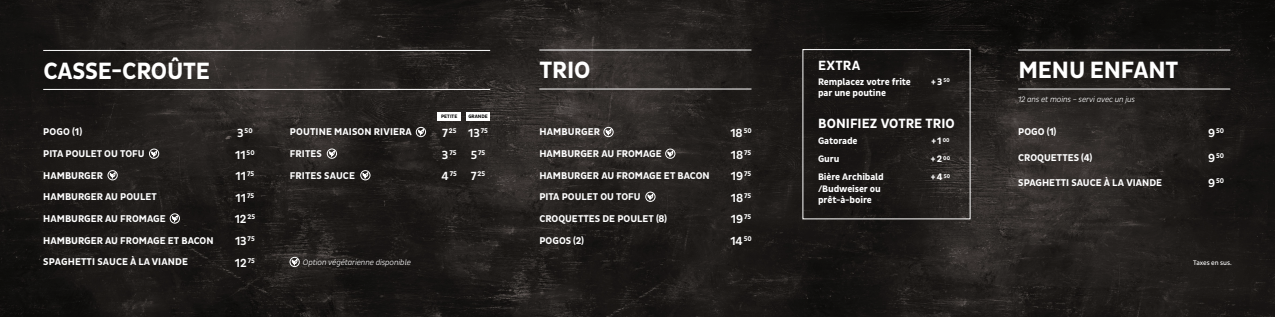
<style>
.page{position:relative;width:1275px;height:317px;background:#fff}
.page>*{position:absolute;margin:0;border:0;box-sizing:border-box;transform-origin:0 0}
.t1{font:700 24px "Pluto Sans Cond";letter-spacing:-.01em;color:#fff}
.t2{font:700 13.6px "Pluto Sans Cond";letter-spacing:.005em;color:#fff}
.t3{font:500 12px "Pluto Sans Cond";color:#fff}
.t4{font:700 10px "Pluto Sans Cond";color:#fff}
.t5{font:700 9.6px/11px "Pluto Sans Cond";letter-spacing:-.015em;color:#fff}
.t6{font:italic 300 8px "Pluto Sans Cond";letter-spacing:-.015em;color:#fff}
.t7{font:700 7px "Pluto Sans Cond";color:#fff}
.t8{font:6.7px "Pluto Sans Cond";color:#fff}
.t9{font:700 5px "Pluto Sans Cond";letter-spacing:.005em;color:#000}
.s1{font-weight:500;font-size:12px}
</style>
<div class="page">
<img style="left:0;top:0;width:1274px;height:317px">
<div style="left:437px;top:112px;width:24px;height:8px;background:#fff"></div>
<div style="left:466px;top:112px;width:24px;height:8px;background:#fff"></div>
<hr style="left:43px;top:50px;width:447px;height:1px;background:#fff">
<hr style="left:539px;top:50px;width:212px;height:1px;background:#fff">
<hr style="left:1018px;top:50px;width:212px;height:1px;background:#fff">
<hr style="left:43px;top:89px;width:447px;height:1px;background:#fff">
<hr style="left:539px;top:88px;width:212px;height:1px;background:#fff">
<hr style="left:1018px;top:88px;width:212px;height:1px;background:#fff">
<svg style="left:603px;top:127px;width:10px;height:10px"></svg>
<svg style="left:416px;top:127px;width:10px;height:10px"></svg>
<svg style="left:289px;top:257px;width:11px;height:10px"></svg>
<svg style="left:327px;top:148px;width:10px;height:11px"></svg>
<svg style="left:360px;top:170px;width:10px;height:10px"></svg>
<svg style="left:149px;top:149px;width:10px;height:10px"></svg>
<svg style="left:108px;top:170px;width:10px;height:10px"></svg>
<svg style="left:170px;top:213px;width:10px;height:10px"></svg>
<svg style="left:665px;top:149px;width:10px;height:10px"></svg>
<svg style="left:645px;top:192px;width:10px;height:10px"></svg>
<h1 class="t1" style="left:43px;top:57px;width:168px">CASSE-CROÛTE</h1>
<h1 class="t1" style="left:539px;top:56px;width:52px">TRIO</h1>
<h1 class="t1" style="left:1018px;top:56px;width:161px">MENU ENFANT</h1>
<h2 class="t2" style="left:818px;top:58px;width:44px">EXTRA</h2>
<p class="t5" style="left:818px;top:77px;width:94px;line-height:10.6px">Remplacez votre frite par une poutine</p>
<p class="t5" style="left:931px;top:76px;width:20px">+3<sup>50</sup></p>
<p class="t6" style="left:1018px;top:94px;width:118px">12 ans et moins – servi avec un jus</p>
<p class="t4" style="left:43px;top:126px;width:41px">POGO (1)</p>
<p class="t7" style="left:237px;top:127px;width:17px"><span class="s1">3</span>50</p>
<p class="t4" style="left:43px;top:148px;width:103px">PITA POULET OU TOFU</p>
<p class="t3" style="left:235px;top:148px;width:21px">11<sup>50</sup></p>
<p class="t4" style="left:43px;top:170px;width:61px">HAMBURGER</p>
<p class="t3" style="left:236px;top:169px;width:20px">11 <sup>75</sup></p>
<p class="t4" style="left:43px;top:191px;width:115px">HAMBURGER AU POULET</p>
<p class="t3" style="left:236px;top:191px;width:20px">11 <sup>75</sup></p>
<p class="t4" style="left:43px;top:213px;width:124px">HAMBURGER AU FROMAGE</p>
<p class="t3" style="left:235px;top:212px;width:22px">12<sup>25</sup></p>
<p class="t4" style="left:43px;top:234px;width:172px">HAMBURGER AU FROMAGE ET BACON</p>
<p class="t3" style="left:235px;top:234px;width:21px">13<sup>75</sup></p>
<p class="t4" style="left:43px;top:256px;width:146px">SPAGHETTI SAUCE À LA VIANDE</p>
<p class="t3" style="left:235px;top:256px;width:21px">12<sup>75</sup></p>
<p class="t9" style="left:441px;top:114px;width:18px">PETITE</p>
<p class="t9" style="left:468px;top:114px;width:21px">GRANDE</p>
<p class="t4" style="left:290px;top:126px;width:124px">POUTINE MAISON RIVIERA</p>
<p class="t7" style="left:442px;top:127px;width:47px"><span class="s1">7</span>25 <span class="s1">13</span>75</p>
<p class="t4" style="left:290px;top:148px;width:34px">FRITES</p>
<p class="t7" style="left:442px;top:148px;width:45px"><span class="s1">3</span>75 <span class="s1">5</span>75</p>
<p class="t4" style="left:290px;top:170px;width:67px">FRITES SAUCE</p>
<p class="t7" style="left:441px;top:170px;width:45px"><span class="s1">4</span>75 <span class="s1">7</span>25</p>
<p class="t6" style="left:303px;top:258px;width:109px">Option végétarienne disponible</p>
<p class="t4" style="left:539px;top:126px;width:62px">HAMBURGER</p>
<p class="t3" style="left:730px;top:126px;width:23px">18<sup>50</sup></p>
<p class="t4" style="left:539px;top:148px;width:124px">HAMBURGER AU FROMAGE</p>
<p class="t3" style="left:730px;top:148px;width:22px">18<sup>75</sup></p>
<p class="t4" style="left:539px;top:170px;width:172px">HAMBURGER AU FROMAGE ET BACON</p>
<p class="t3" style="left:731px;top:169px;width:22px">19<sup>75</sup></p>
<p class="t4" style="left:539px;top:191px;width:103px">PITA POULET OU TOFU</p>
<p class="t3" style="left:730px;top:191px;width:22px">18<sup>75</sup></p>
<p class="t4" style="left:539px;top:213px;width:129px">CROQUETTES DE POULET (8)</p>
<p class="t3" style="left:731px;top:212px;width:22px">19<sup>75</sup></p>
<p class="t4" style="left:539px;top:234px;width:46px">POGOS (2)</p>
<p class="t3" style="left:730px;top:234px;width:23px">14<sup>50</sup></p>
<h2 class="t2" style="left:818px;top:116px;width:138px">BONIFIEZ VOTRE TRIO</h2>
<p class="t5" style="left:818px;top:136px;width:41px">Gatorade</p>
<p class="t5" style="left:931px;top:136px;width:20px">+1<sup>00</sup></p>
<p class="t5" style="left:818px;top:154px;width:23px">Guru</p>
<p class="t5" style="left:930px;top:154px;width:21px">+2<sup>00</sup></p>
<p class="t5" style="left:818px;top:172px;width:67px">Bière Archibald /Budweiser ou prêt-à-boire</p>
<p class="t5" style="left:930px;top:172px;width:21px">+4<sup>50</sup></p>
<p class="t4" style="left:1018px;top:126px;width:40px">POGO (1)</p>
<p class="t7" style="left:1208px;top:127px;width:17px"><span class="s1">9</span>50</p>
<p class="t4" style="left:1018px;top:152px;width:76px">CROQUETTES (4)</p>
<p class="t7" style="left:1208px;top:152px;width:17px"><span class="s1">9</span>50</p>
<p class="t4" style="left:1018px;top:177px;width:145px">SPAGHETTI SAUCE À LA VIANDE</p>
<p class="t7" style="left:1208px;top:177px;width:17px"><span class="s1">9</span>50</p>
<p class="t8" style="left:1193px;top:259px;width:40px">Taxes en sus.</p>
</div>
